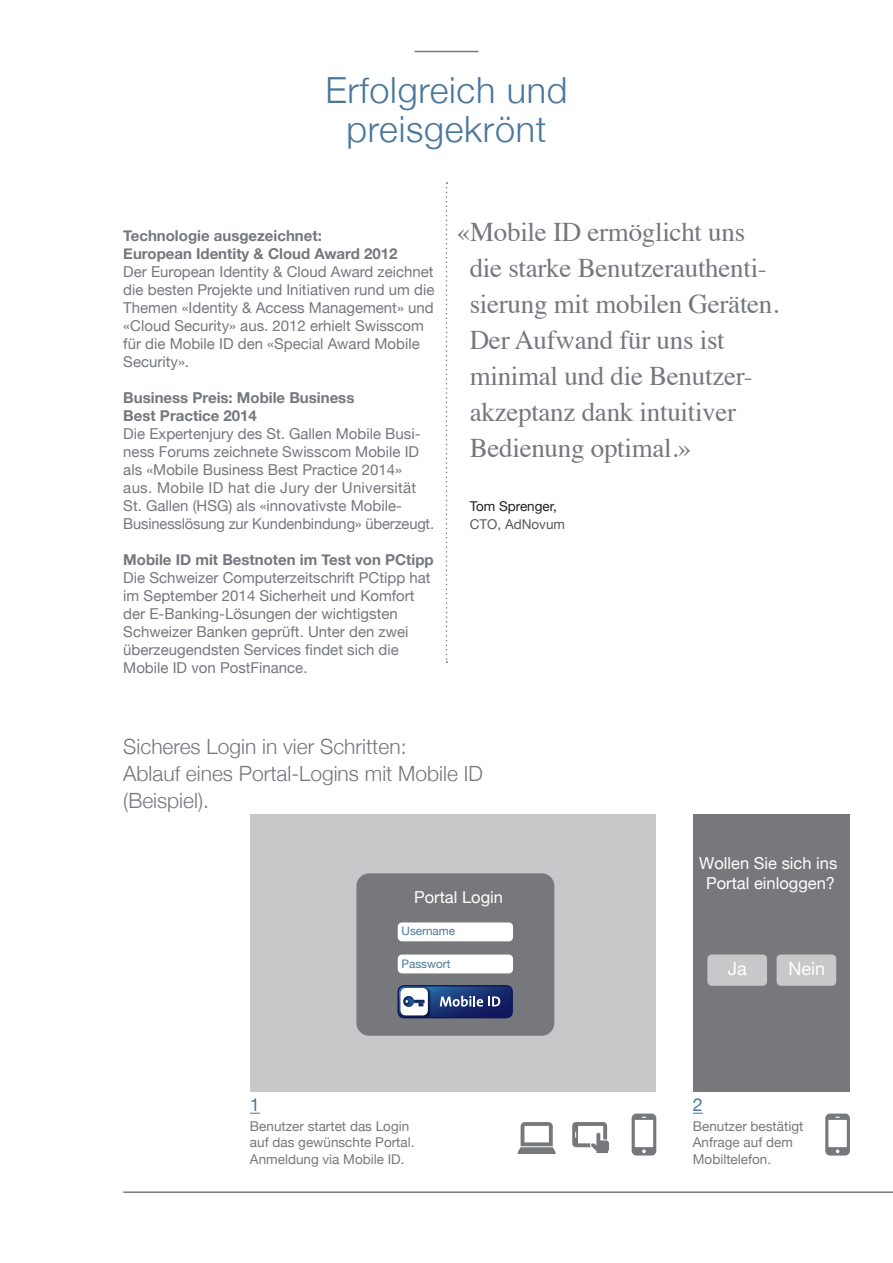
<style>
.page{position:relative;width:893px;height:1263px;background:#fff}
.page>*{position:absolute;margin:0;border:0;box-sizing:border-box;transform-origin:0 0}
.t1{font:300 36px/39px "Helvetica Neue";letter-spacing:.02em;color:#4a779b;text-align:center}
.t2{font:27px/36px "Times";letter-spacing:-.01em;color:#75777e}
.t3{font:300 21px/27px "Helvetica Neue";color:#75777e}
.t4{font:18px "Helvetica Neue";color:#fff}
.t5{font:18px "Helvetica Neue";color:#4a779b}
.t6{font:16.5px/19.8px "Helvetica Neue";color:#fff;text-align:center}
.t7{font:15px/18px "Helvetica Neue";color:#75777e}
.t8{font:700 15px/18px "Helvetica Neue";color:#75777e}
.t9{font:13.5px/16.2px "Helvetica Neue";color:#76787b}
.t10{font:13.5px "Helvetica Neue";color:#231f20}
.t11{font:13.5px "Helvetica Neue";color:#57585a}
.t12{font:11.7px "Helvetica Neue";color:#4a779b}
</style>
<div class="page">
<div style="left:250px;top:814px;width:406px;height:277px;background:#c7c8ca"></div>
<div style="left:694px;top:814px;width:156px;height:277px;background:#76787b"></div>
<div style="left:707px;top:954px;width:60px;height:32px;background:#c7c8ca;border-radius:4px"></div>
<div style="left:777px;top:954px;width:59px;height:32px;background:#c7c8ca;border-radius:4px"></div>
<div style="left:356px;top:873px;width:198px;height:163px;background:#76787b;border-radius:13px"></div>
<div style="left:398px;top:922px;width:115px;height:19px;background:#fff;border-radius:4px"></div>
<div style="left:398px;top:954px;width:115px;height:19px;background:#fff;border-radius:4px"></div>
<svg style="left:632px;top:1113px;width:24px;height:42px"></svg>
<svg style="left:572px;top:1122px;width:37px;height:31px"></svg>
<svg style="left:518px;top:1122px;width:38px;height:32px"></svg>
<svg style="left:397px;top:985px;width:116px;height:34px"></svg>
<svg style="left:825px;top:1113px;width:25px;height:42px"></svg>
<svg style="left:446px;top:182px;width:1px;height:481px"></svg>
<hr style="left:415px;top:51px;width:63px;height:1px;background:#75777e">
<hr style="left:123px;top:1191px;width:770px;height:2px;background:#75777e">
<h1 class="t1" style="left:325px;top:68px;width:244px">Erfolgreich und preisgekrönt</h1>
<p class="t8" style="left:123px;top:227px;width:276px">Technologie ausgezeichnet:<br>European Identity &amp; Cloud Award 2012</p>
<p class="t7" style="left:123px;top:263px;width:313px">Der European Identity &amp; Cloud Award zeichnet die besten Projekte und Initiativen rund um die Themen «Identity &amp; Access Management» und «Cloud Security» aus. 2012 erhielt Swisscom für die Mobile ID den «Special Award Mobile Security».</p>
<p class="t8" style="left:123px;top:389px;width:233px">Business Preis: Mobile Business<br>Best Practice 2014</p>
<p class="t7" style="left:123px;top:425px;width:312px">Die Expertenjury des St. Gallen Mobile Busi&shy;ness Forums zeichnete Swisscom Mobile ID als «Mobile Business Best Practice 2014» aus. Mobile ID hat die Jury der Universität St. Gallen (HSG) als «innovativste Mobile-Businesslösung zur Kundenbindung» überzeugt.</p>
<p class="t8" style="left:123px;top:551px;width:312px">Mobile ID mit Bestnoten im Test von PCtipp</p>
<p class="t7" style="left:123px;top:569px;width:309px">Die Schweizer Computerzeitschrift PCtipp hat im September 2014 Sicherheit und Komfort der E-Banking-Lösungen der wichtigsten Schweizer Banken geprüft. Unter den zwei überzeugendsten Services findet sich die Mobile ID von PostFinance.</p>
<h2 class="t2" style="left:470px;top:211px;width:311px;text-indent:-13px">«Mobile ID ermöglicht uns die starke Benutzerauthenti&shy;sierung mit mobilen Geräten.<br>Der Aufwand für uns ist minimal und die Benutzer&shy;akzeptanz dank intuitiver<br>Bedienung optimal.»</h2>
<p class="t10" style="left:470px;top:496px;width:89px">Tom Sprenger,</p>
<p class="t11" style="left:470px;top:514px;width:97px">CTO, AdNovum</p>
<h3 class="t3" style="left:123px;top:731px;width:361px">Sicheres Login in vier Schritten:<br>Ablauf eines Portal-Logins mit Mobile ID (Beispiel).</h3>
<p class="t6" style="left:414px;top:888px;width:90px">Portal Login</p>
<p class="t12" style="left:402px;top:923px;width:55px">Username</p>
<p class="t12" style="left:402px;top:955px;width:50px">Passwort</p>
<p class="t5" style="left:250px;top:1092px;width:12px">1</p>
<p class="t9" style="left:250px;top:1119px;width:166px">Benutzer startet das Login auf das gewünschte Portal.<br>Anmeldung via Mobile ID.</p>
<p class="t6" style="left:699px;top:854px;width:140px">Wollen Sie sich ins<br>Portal einloggen?</p>
<p class="t4" style="left:728px;top:956px;width:21px">Ja</p>
<p class="t4" style="left:788px;top:956px;width:38px">Nein</p>
<p class="t5" style="left:693px;top:1092px;width:12px">2</p>
<p class="t9" style="left:693px;top:1119px;width:112px">Benutzer bestätigt<br>Anfrage auf dem<br>Mobiltelefon.</p>
</div>
